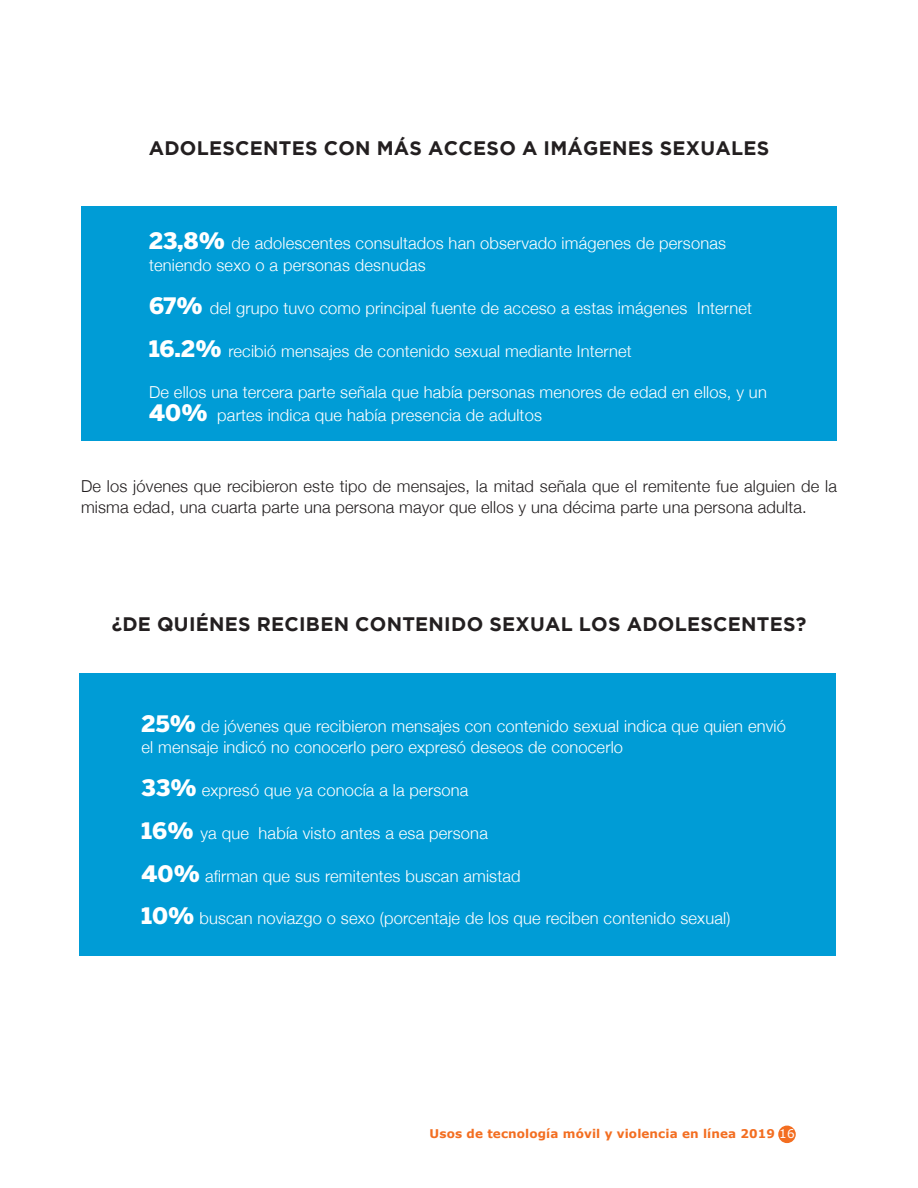
<style>
.page{position:relative;width:918px;height:1188px;background:#fff}
.page>*{position:absolute;margin:0;border:0;box-sizing:border-box;transform-origin:0 0}
.t1{font:700 19.5px "Gotham";letter-spacing:.015em;color:#231f20}
.t2{font:300 16.5px/22.5px "Helvetica Neue";letter-spacing:.01em;color:#fff}
.t3{font:300 16.5px/21px "Helvetica Neue";letter-spacing:.01em;color:#231f20}
.t4{font:700 12px "Verdana";letter-spacing:.01em;color:#f36e21}
.s1{font-family:"Benton Sans";font-weight:900;font-size:22.5px}
.s2{font-weight:400;color:#fff}
</style>
<div class="page">
<div style="left:778px;top:1126px;width:18px;height:17px;background:#f36e21;border-radius:50%"></div>
<div style="left:81px;top:206px;width:756px;height:234px;background:#009cd6"></div>
<div style="left:80px;top:674px;width:756px;height:282px;background:#009cd6"></div>
<p class="t1" style="left:149px;top:137px;width:622px">ADOLESCENTES CON MÁS ACCESO A IMÁGENES SEXUALES</p>
<p class="t2" style="left:149px;top:231px;width:579px"><span class="s1">23,8%</span> de adolescentes consultados han observado imágenes de personas teniendo sexo o a personas desnudas</p>
<p class="t2" style="left:149px;top:296px;width:605px"><span class="s1">67%</span> del grupo tuvo como principal fuente de acceso a estas imágenes Internet</p>
<p class="t2" style="left:149px;top:339px;width:484px"><span class="s1">16.2%</span> recibió mensajes de contenido sexual mediante Internet</p>
<p class="t2" style="left:149px;top:380px;width:619px">De ellos una tercera parte señala que había personas menores de edad en ellos, y un<br><span class="s1">40%</span> partes indica que había presencia de adultos</p>
<p class="t3" style="left:81px;top:475px;width:758px">De los jóvenes que recibieron este tipo de mensajes, la mitad señala que el remitente fue alguien de la misma edad, una cuarta parte una persona mayor que ellos y una décima parte una persona adulta.</p>
<p class="t1" style="left:112px;top:613px;width:696px">¿DE QUIÉNES RECIBEN CONTENIDO SEXUAL LOS ADOLESCENTES?</p>
<p class="t2" style="left:141px;top:715px;width:646px;line-height:21px"><span class="s1">25%</span> de jóvenes que recibieron mensajes con contenido sexual indica que quien envió el mensaje indicó no conocerlo pero expresó deseos de conocerlo</p>
<p class="t2" style="left:141px;top:778px;width:328px"><span class="s1">33%</span> expresó que ya conocía a la persona</p>
<p class="t2" style="left:141px;top:820px;width:348px"><span class="s1">16%</span> ya que había visto antes a esa persona</p>
<p class="t2" style="left:141px;top:863px;width:381px"><span class="s1">40%</span> afirman que sus remitentes buscan amistad</p>
<p class="t2" style="left:141px;top:906px;width:590px"><span class="s1">10%</span> buscan noviazgo o sexo (porcentaje de los que reciben contenido sexual)</p>
<p class="t4" style="left:430px;top:1125px;width:367px">Usos de tecnología móvil y violencia en línea 2019 <span class="s2">16</span></p>
</div>
